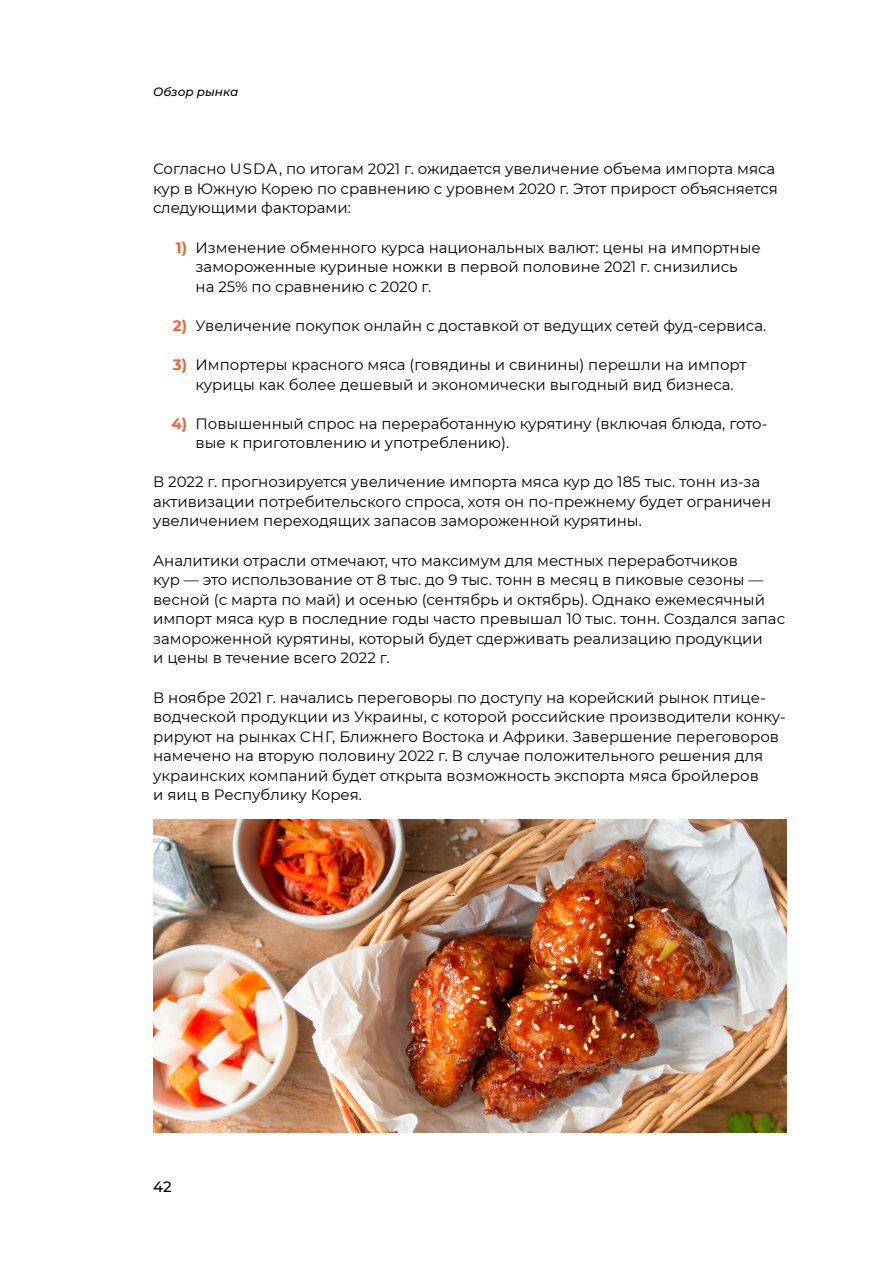
<style>
.page{position:relative;width:893px;height:1263px;background:#fff}
.page>*{position:absolute;margin:0;border:0;box-sizing:border-box;transform-origin:0 0}
.t1{font:15px/19.5px "Montserrat";color:#000}
.t2{font:500 15px "Montserrat";color:#000}
.t3{font:italic 500 12px "Montserrat";color:#000}
.s1{font-weight:700;color:#ec6430}
</style>
<div class="page">
<img style="left:153px;top:820px;width:634px;height:313px">
<p class="t3" style="left:153px;top:83px;width:87px">Обзор рынка</p>
<p class="t1" style="left:153px;top:159px;width:626px">Согласно USDA, по итогам 2021 г. ожидается увеличение объема импорта мяса кур в Южную Корею по сравнению с уровнем 2020 г. Этот прирост объясняется следующими факторами:</p>
<p class="t1" style="left:196px;top:237px;width:567px;text-indent:-20px"><span class="s1">1)</span> Изменение обменного курса национальных валют: цены на импортные замороженные куриные ножки в первой половине 2021 г. снизились<br>на 25% по сравнению с 2020 г.</p>
<p class="t1" style="left:173px;top:315px;width:595px"><span class="s1">2)</span> Увеличение покупок онлайн с доставкой от ведущих сетей фуд-сервиса.</p>
<p class="t1" style="left:196px;top:354px;width:552px;text-indent:-23px"><span class="s1">3)</span> Импортеры красного мяса (говядины и свинины) перешли на импорт курицы как более дешевый и экономически выгодный вид бизнеса.</p>
<p class="t1" style="left:196px;top:413px;width:573px;text-indent:-24px"><span class="s1">4)</span> Повышенный спрос на переработанную курятину (включая блюда, гото&shy;вые к приготовлению и употреблению).</p>
<p class="t1" style="left:153px;top:472px;width:620px">В 2022 г. прогнозируется увеличение импорта мяса кур до 185 тыс. тонн из-за активизации потребительского спроса, хотя он по-прежнему будет ограничен увеличением переходящих запасов замороженной курятины.</p>
<p class="t1" style="left:153px;top:550px;width:633px">Аналитики отрасли отмечают, что максимум для местных переработчиков<br>кур — это использование от 8 тыс. до 9 тыс. тонн в месяц в пиковые сезоны — весной (с марта по май) и осенью (сентябрь и октябрь). Однако ежемесячный импорт мяса кур в последние годы часто превышал 10 тыс. тонн. Создался запас замороженной курятины, который будет сдерживать реализацию продукции<br>и цены в течение всего 2022 г.</p>
<p class="t1" style="left:153px;top:687px;width:634px">В ноябре 2021 г. начались переговоры по доступу на корейский рынок птице&shy;водческой продукции из Украины, с которой российские производители конку&shy;рируют на рынках СНГ, Ближнего Востока и Африки. Завершение переговоров намечено на вторую половину 2022 г. В случае положительного решения для украинских компаний будет открыта возможность экспорта мяса бройлеров<br>и яиц в Республику Корея.</p>
<p class="t2" style="left:153px;top:1176px;width:20px">42</p>
</div>
